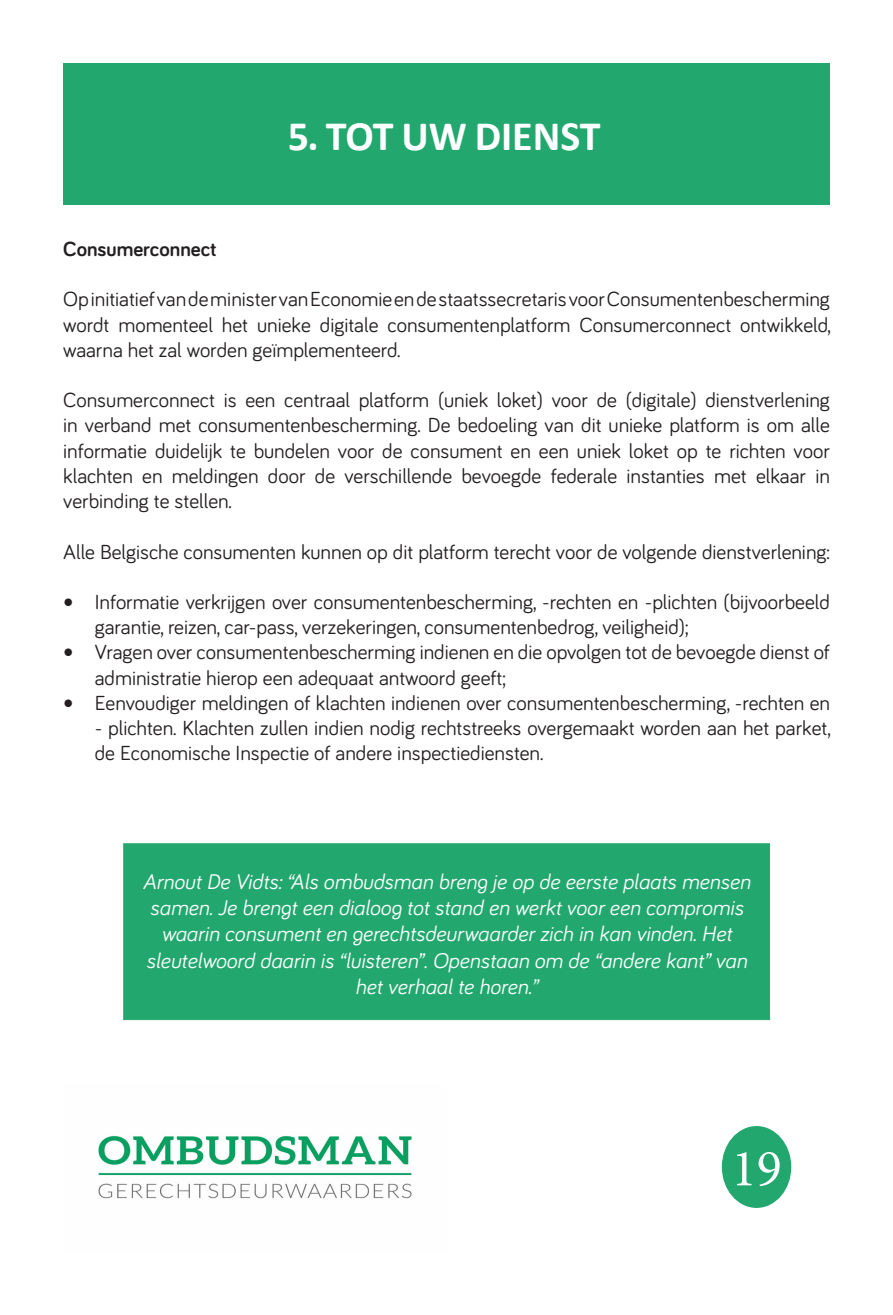
<style>
.page{position:relative;width:893px;height:1315px;background:#fff}
.page>*{position:absolute;margin:0;border:0;box-sizing:border-box;transform-origin:0 0}
.t1{font:52.5px "Minion Pro";color:#fff}
.t2{font:700 42px "Calibri";color:#fff}
.Algemene_tekst{font:italic 21.88px/26.2px "Bariol";color:#fff;text-align:center}
.Algemene_tekst-2{font:21px/25.2px "Bariol";color:#231f20}
.Algemene_tekst-3{font:700 21px "Bariol";color:#231f20}
.s1{font-family:"Calibri";font-weight:700}
</style>
<div class="page">
<div style="left:722px;top:1126px;width:69px;height:82px;background:#22a86e;border-radius:50%"></div>
<img style="left:98px;top:1135px;width:314px;height:64px">
<div style="left:63px;top:63px;width:767px;height:141px;background:#22a86e"></div>
<div style="left:123px;top:843px;width:647px;height:177px;background:#22a86e"></div>
<div style="left:125px;top:845px;width:643px;height:173px;border:1px solid #22a86e"></div>
<p class="t2" style="left:288px;top:106px;width:314px">5. TOT UW DIENST</p>
<p class="Algemene_tekst-3" style="left:63px;top:235px;width:155px">Consumerconnect</p>
<p class="Algemene_tekst-2" style="left:63px;top:286px;width:769px;text-align:justify">Op initiatief van de minister van Economie en de staatssecretaris voor Consumentenbescherming wordt momenteel het unieke digitale consumentenplatform Consumerconnect ontwikkeld, waarna het zal worden geïmplementeerd.</p>
<p class="Algemene_tekst-2" style="left:63px;top:387px;width:768px;text-align:justify">Consumerconnect is een centraal platform (uniek loket) voor de (digitale) dienstverlening in verband met consumentenbescherming. De bedoeling van dit unieke platform is om alle informatie duidelijk te bundelen voor de consument en een uniek loket op te richten voor klachten en meldingen door de verschillende bevoegde federale instanties met elkaar in verbinding te stellen.</p>
<p class="Algemene_tekst-2" style="left:63px;top:538px;width:768px">Alle Belgische consumenten kunnen op dit platform terecht voor de volgende dienstverlening:</p>
<p class="Algemene_tekst-2" style="left:95px;top:588px;width:737px;text-indent:-32px"><span class="s1">•</span> Informatie verkrijgen over consumentenbescherming, -rechten en -plichten (bijvoorbeeld garantie, reizen, car-pass, verzekeringen, consumentenbedrog, veiligheid);</p>
<p class="Algemene_tekst-2" style="left:95px;top:639px;width:737px;text-indent:-32px"><span class="s1">•</span> Vragen over consumentenbescherming indienen en die opvolgen tot de bevoegde dienst of administratie hierop een adequaat antwoord geeft;</p>
<p class="Algemene_tekst-2" style="left:63px;top:689px;width:768px"><span class="s1">•</span> Eenvoudiger meldingen of klachten indienen over consumentenbescherming, -rechten en</p>
<p class="Algemene_tekst-2" style="left:95px;top:714px;width:737px">- plichten. Klachten zullen indien nodig rechtstreeks overgemaakt worden aan het parket, de Economische Inspectie of andere inspectiediensten.</p>
<p class="Algemene_tekst" style="left:143px;top:867px;width:609px">Arnout De Vidts: “Als ombudsman breng je op de eerste plaats mensen samen. Je brengt een dialoog tot stand en werkt voor een compromis waarin consument en gerechtsdeurwaarder zich in kan vinden. Het sleutelwoord daarin is “luisteren”. Openstaan om de “andere kant” van het verhaal te horen.”</p>
<p class="t1" style="left:731px;top:1133px;width:52px">19</p>
</div>
